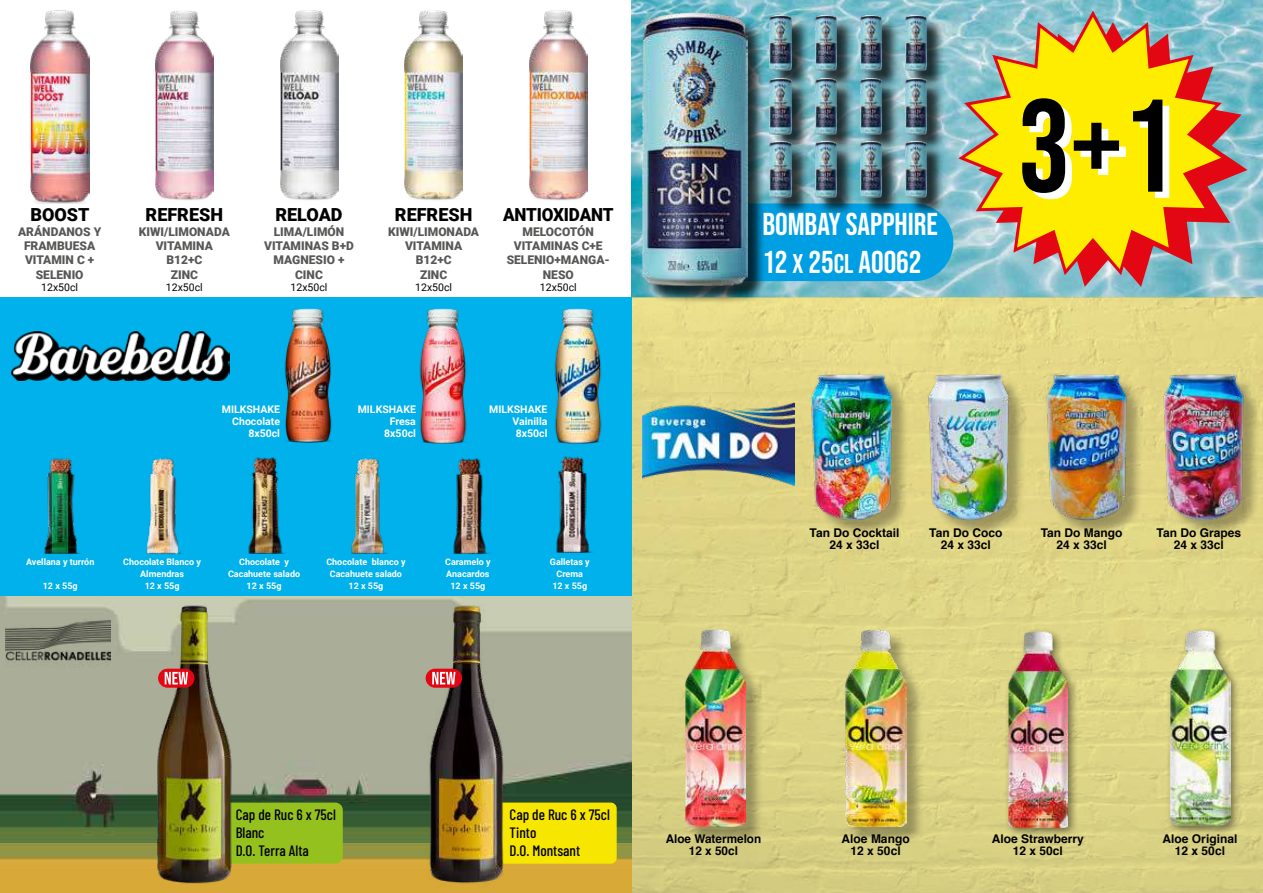
<style>
.page{position:relative;width:1263px;height:893px;background:#fff}
.page>*{position:absolute;margin:0;border:0;box-sizing:border-box;transform-origin:0 0}
.t1{font:31.5px/37.8px "Bebas Neue";color:#fff}
.t2{font:900 18px "Roboto";color:#000}
.t3{font:900 18px "Roboto";color:#000;scale:.95 1}
.t4{font:500 15px/18px "Barlow Condensed";color:#000}
.t5{font:900 12px/14.4px "Roboto";color:#575756;text-align:center}
.t6{font:700 12px/12px "Helvetica";color:#000;text-align:center}
.t7{font:700 10.5px/12px "Roboto";color:#fff;text-align:right}
.t8{font:10.5px "Roboto";color:#000}
.t9{font:700 9px/12px "Roboto";color:#fff;text-align:center}
.s1{font-size:27px}
</style>
<div class="page">
<img style="left:631px;top:0;width:632px;height:298px">
<div style="left:631px;top:298px;width:632px;height:595px;background:linear-gradient(to bottom,#e6da88,#d7d083)"></div>
<div style="left:688px;top:632px;width:76px;height:212px;background:#000;opacity:.3"></div>
<img style="left:685px;top:629px;width:61px;height:197px">
<div style="left:848px;top:632px;width:77px;height:212px;background:#000;opacity:.3"></div>
<img style="left:844px;top:629px;width:63px;height:197px">
<div style="left:814px;top:377px;width:96px;height:160px;background:#000;opacity:.3"></div>
<img style="left:807px;top:372px;width:88px;height:149px">
<div style="left:931px;top:377px;width:96px;height:160px;background:#000;opacity:.3"></div>
<img style="left:925px;top:372px;width:88px;height:149px">
<div style="left:1166px;top:377px;width:95px;height:160px;background:#000;opacity:.3"></div>
<img style="left:1159px;top:372px;width:88px;height:149px">
<div style="left:1049px;top:377px;width:95px;height:160px;background:#000;opacity:.3"></div>
<img style="left:1042px;top:372px;width:88px;height:149px">
<img style="left:642px;top:402px;width:152px;height:83px">
<div style="left:1004px;top:628px;width:75px;height:211px;background:#000;opacity:.5"></div>
<img style="left:1008px;top:631px;width:60px;height:196px">
<div style="left:1166px;top:627px;width:76px;height:210px;background:#000;opacity:.5"></div>
<img style="left:1169px;top:630px;width:61px;height:195px">
<svg style="left:975px;top:19px;width:276px;height:271px;background:#8dbbc7"></svg>
<svg style="left:955px;top:7px;width:276px;height:271px;background:#c7b15f"></svg>
<svg style="left:1022px;top:98px;width:147px;height:101px;background:#ada424"></svg>
<div style="left:689px;top:204px;width:264px;height:77px;background:#009fe3;border-radius:39px"></div>
<div style="left:646px;top:16px;width:120px;height:288px;background:#000;opacity:.75"></div>
<img style="left:643px;top:13px;width:105px;height:273px">
<div style="left:772px;top:18px;width:38px;height:72px;background:#000;opacity:.75"></div>
<img style="left:770px;top:16px;width:21px;height:55px">
<div style="left:772px;top:81px;width:38px;height:72px;background:#000;opacity:.75"></div>
<img style="left:770px;top:79px;width:21px;height:55px">
<div style="left:772px;top:144px;width:38px;height:72px;background:#000;opacity:.75"></div>
<img style="left:770px;top:142px;width:21px;height:55px">
<div style="left:862px;top:18px;width:38px;height:72px;background:#000;opacity:.75"></div>
<img style="left:860px;top:16px;width:21px;height:55px">
<div style="left:862px;top:81px;width:38px;height:72px;background:#000;opacity:.75"></div>
<img style="left:860px;top:79px;width:21px;height:55px">
<div style="left:862px;top:144px;width:38px;height:72px;background:#000;opacity:.75"></div>
<img style="left:860px;top:142px;width:21px;height:55px">
<div style="left:817px;top:18px;width:38px;height:72px;background:#000;opacity:.75"></div>
<img style="left:815px;top:16px;width:21px;height:55px">
<div style="left:817px;top:81px;width:38px;height:72px;background:#000;opacity:.75"></div>
<img style="left:815px;top:79px;width:21px;height:55px">
<div style="left:817px;top:144px;width:38px;height:72px;background:#000;opacity:.75"></div>
<img style="left:815px;top:142px;width:21px;height:55px">
<div style="left:908px;top:18px;width:37px;height:72px;background:#000;opacity:.75"></div>
<img style="left:905px;top:16px;width:22px;height:55px">
<div style="left:908px;top:81px;width:37px;height:72px;background:#000;opacity:.75"></div>
<img style="left:905px;top:79px;width:22px;height:55px">
<div style="left:908px;top:144px;width:37px;height:72px;background:#000;opacity:.75"></div>
<img style="left:905px;top:142px;width:22px;height:55px">
<img style="left:0;top:596px;width:631px;height:297px">
<div style="left:193px;top:803px;width:150px;height:61px;background:#95c11f;border-radius:7px"></div>
<div style="left:467px;top:803px;width:150px;height:61px;background:#f7e600;border-radius:6px"></div>
<img style="left:383px;top:596px;width:167px;height:297px">
<img style="left:111px;top:596px;width:167px;height:297px">
<svg style="left:158px;top:669px;width:37px;height:19px"></svg>
<svg style="left:165px;top:672px;width:23px;height:12px"></svg>
<svg style="left:426px;top:669px;width:36px;height:19px"></svg>
<svg style="left:432px;top:672px;width:23px;height:12px"></svg>
<img style="left:6px;top:607px;width:104px;height:66px">
<div style="left:0;top:298px;width:631px;height:298px;background:#00b1eb"></div>
<img style="left:351px;top:457px;width:38px;height:97px">
<img style="left:284px;top:308px;width:48px;height:135px">
<img style="left:419px;top:308px;width:48px;height:135px">
<img style="left:554px;top:308px;width:48px;height:135px">
<img style="left:453px;top:458px;width:38px;height:97px">
<img style="left:556px;top:456px;width:37px;height:97px">
<img style="left:248px;top:457px;width:38px;height:97px">
<img style="left:146px;top:458px;width:38px;height:97px">
<img style="left:44px;top:458px;width:37px;height:97px">
<img style="left:12px;top:332px;width:217px;height:48px">
<img style="left:156px;top:11px;width:58px;height:189px">
<img style="left:280px;top:11px;width:58px;height:189px">
<img style="left:405px;top:11px;width:58px;height:189px">
<img style="left:529px;top:11px;width:58px;height:190px">
<img style="left:31px;top:10px;width:59px;height:194px">
<h2 class="t2" style="left:30px;top:202px;width:61px">BOOST</h2>
<p class="t5" style="left:18px;top:224px;width:85px">ARÁNDANOS Y<br>FRAMBUESA<br>VITAMIN C +<br>SELENIO</p>
<p class="t8" style="left:41px;top:280px;width:38px">12x50cl</p>
<h2 class="t2" style="left:146px;top:202px;width:79px">REFRESH</h2>
<p class="t5" style="left:139px;top:224px;width:92px">KIWI/LIMONADA<br>VITAMINA<br>B12+C<br>ZINC</p>
<p class="t8" style="left:166px;top:280px;width:38px">12x50cl</p>
<h2 class="t2" style="left:275px;top:202px;width:69px">RELOAD</h2>
<p class="t5" style="left:264px;top:224px;width:91px">LIMA/LIMÓN<br>VITAMINAS B+D<br>MAGNESIO +<br>CINC</p>
<p class="t8" style="left:291px;top:280px;width:38px">12x50cl</p>
<h2 class="t2" style="left:395px;top:202px;width:79px">REFRESH</h2>
<p class="t5" style="left:388px;top:224px;width:92px">KIWI/LIMONADA<br>VITAMINA<br>B12+C<br>ZINC</p>
<p class="t8" style="left:415px;top:280px;width:38px">12x50cl</p>
<h2 class="t3" style="left:503px;top:202px;width:118px">ANTIOXIDANT</h2>
<p class="t5" style="left:507px;top:224px;width:105px">MELOCOTÓN<br>VITAMINAS C+E<br>SELENIO+MANGA-<br>NESO</p>
<p class="t8" style="left:540px;top:280px;width:38px">12x50cl</p>
<p class="t7" style="left:222px;top:403px;width:60px">MILKSHAKE<br>Chocolate<br>8x50cl</p>
<p class="t7" style="left:489px;top:403px;width:60px">MILKSHAKE<br>Vainilla<br>8x50cl</p>
<p class="t7" style="left:358px;top:403px;width:60px">MILKSHAKE<br>Fresa<br>8x50cl</p>
<p class="t9" style="left:26px;top:556px;width:70px">Avellana y turrón</p>
<p class="t9" style="left:43px;top:580px;width:36px">12 x 55g</p>
<p class="t9" style="left:123px;top:556px;width:79px">Chocolate Blanco y<br>Almendras<br>12 x 55g</p>
<p class="t9" style="left:228px;top:556px;width:74px">Chocolate y<br>Cacahuete salado<br>12 x 55g</p>
<p class="t9" style="left:326px;top:556px;width:81px">Chocolate blanco y<br>Cacahuete salado<br>12 x 55g</p>
<p class="t9" style="left:445px;top:556px;width:47px">Caramelo y<br>Anacardos<br>12 x 55g</p>
<p class="t9" style="left:550px;top:556px;width:41px">Galletas y<br>Crema<br>12 x 55g</p>
<h1 class="t1" style="left:762px;top:205px;width:177px">BOMBAY SAPPHIRE<br>12 <span class="s1">x</span> 25<span class="s1">cl</span> A0062</h1>
<p class="t6" style="left:810px;top:527px;width:91px">Tan Do Cocktail<br>24 x 33cl</p>
<p class="t6" style="left:929px;top:527px;width:75px">Tan Do Coco<br>24 x 33cl</p>
<p class="t6" style="left:1156px;top:527px;width:86px">Tan Do Grapes<br>24 x 33cl</p>
<p class="t6" style="left:1041px;top:527px;width:83px">Tan Do Mango<br>24 x 33cl</p>
<p class="t4" style="left:236px;top:804px;width:102px">Cap de Ruc 6 x 75cl<br>Blanc<br>D.O. Terra Alta</p>
<p class="t4" style="left:510px;top:804px;width:102px">Cap de Ruc 6 x 75cl<br>Tinto<br>D.O. Montsant</p>
<p class="t6" style="left:666px;top:833px;width:97px">Aloe Watermelon<br>12 x 50cl</p>
<p class="t6" style="left:842px;top:833px;width:70px">Aloe Mango<br>12 x 50cl</p>
<p class="t6" style="left:992px;top:833px;width:94px">Aloe Strawberry<br>12 x 50cl</p>
<p class="t6" style="left:1162px;top:833px;width:76px">Aloe Original<br>12 x 50cl</p>
</div>
